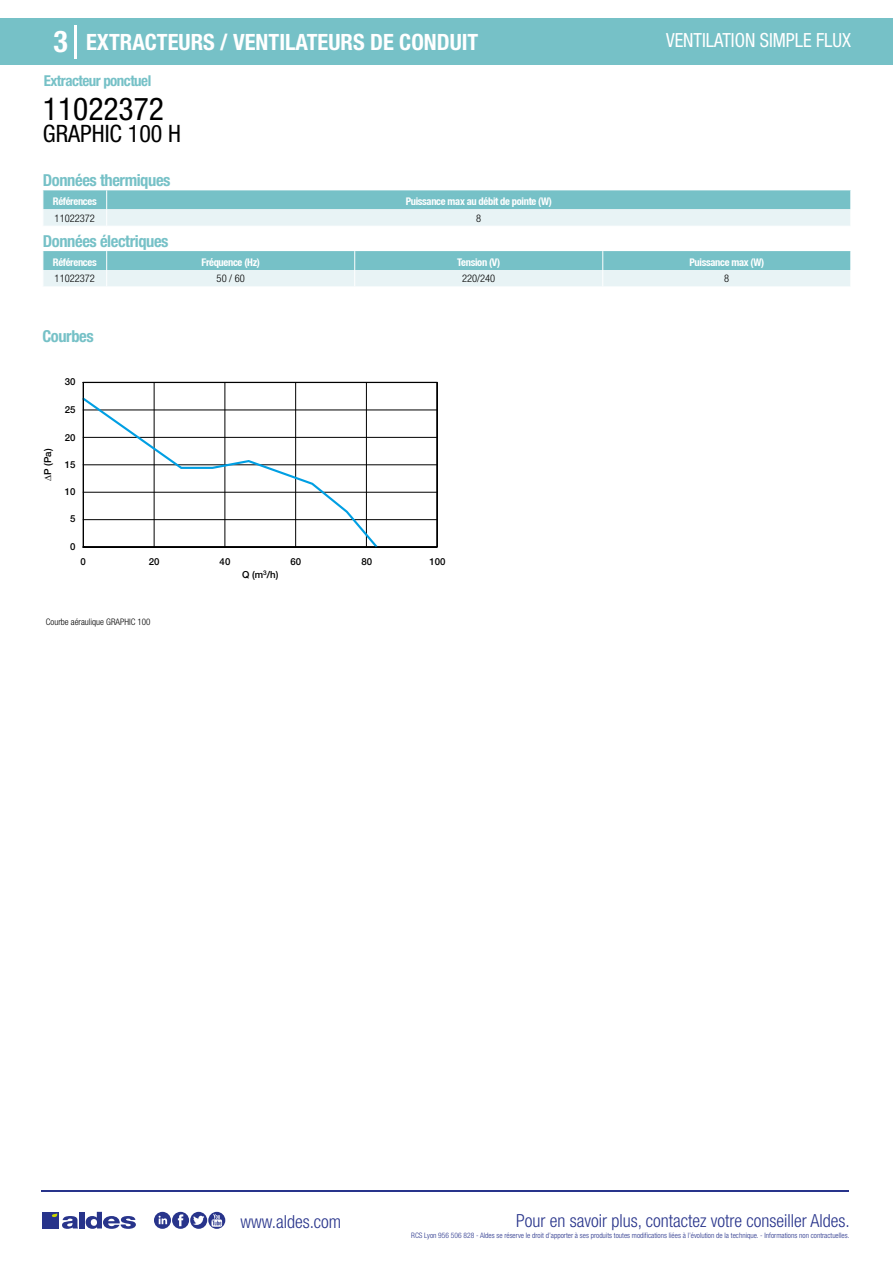
<style>
.page{position:relative;width:893px;height:1263px;background:#fff}
.page>*{position:absolute;margin:0;border:0;box-sizing:border-box;transform-origin:0 0}
.t1{font:condensed 31.5px "Helvetica Neue LT Std";color:#000}
.t2{font:700 condensed 30px "Helvetica Neue LT Std";color:#fff}
.t3{font:condensed 24px "Helvetica Neue LT Std";color:#000}
.t4{font:700 condensed 22.5px "Helvetica Neue LT Std";color:#fff}
.t5{font:condensed 19.5px "Helvetica Neue LT Std";color:#fff;scale:.95 1}
.t6{font:300 condensed 18px "Helvetica Neue";color:#28348b}
.t7{font:700 condensed 16.5px "Helvetica Neue LT Std";letter-spacing:-.025em;color:#76c1c7}
.t8{font:700 condensed 15px "Helvetica Neue LT Std";letter-spacing:-.035em;color:#76c1c7}
.t9{font:700 condensed 10.5px "Helvetica Neue";letter-spacing:-.03em;color:#fff}
.t10{font:300 condensed 10.5px "Helvetica Neue";color:#000}
.t11{font:500 9.6px "Helvetica Neue LT Std";color:#000}
.t12{font:300 condensed 9px "Helvetica Neue";color:#000}
.t13{font:300 condensed 7.5px "Helvetica Neue";color:#28348b}
</style>
<div class="page">
<div style="left:0;top:18px;width:893px;height:46px;background:#76c1c7"></div>
<hr style="left:74px;top:25px;width:2px;height:33px;background:#fff">
<hr style="left:41px;top:1190px;width:808px;height:1px;background:#28348b">
<svg style="left:154px;top:1212px;width:71px;height:17px"></svg>
<div style="left:42px;top:1212px;width:17px;height:16px;background:#28348b"></div>
<div style="left:79px;top:1212px;width:5px;height:16px;background:#28348b"></div>
<svg style="left:86px;top:1212px;width:50px;height:17px"></svg>
<svg style="left:52px;top:1213px;width:26px;height:16px"></svg>
<svg style="left:43px;top:190px;width:808px;height:36px;background:#add9dd"></svg>
<svg style="left:43px;top:251px;width:808px;height:35px;background:#aad8dc"></svg>
<hr style="left:154px;top:382px;width:1px;height:165px;background:#000">
<hr style="left:225px;top:382px;width:1px;height:165px;background:#000">
<hr style="left:295px;top:382px;width:1px;height:165px;background:#000">
<hr style="left:366px;top:382px;width:1px;height:165px;background:#000">
<hr style="left:83px;top:519px;width:354px;height:1px;background:#000">
<hr style="left:83px;top:492px;width:354px;height:1px;background:#000">
<hr style="left:83px;top:464px;width:354px;height:1px;background:#000">
<hr style="left:83px;top:437px;width:354px;height:1px;background:#000">
<hr style="left:83px;top:410px;width:354px;height:1px;background:#000">
<svg style="left:82px;top:395px;width:298px;height:153px"></svg>
<div style="left:83px;top:382px;width:355px;height:166px;border:1px solid #000"></div>
<h2 class="t2" style="left:54px;top:24px;width:16px">3</h2>
<h3 class="t4" style="left:86px;top:28px;width:394px">EXTRACTEURS / VENTILATEURS DE CONDUIT</h3>
<h3 class="t5" style="left:666px;top:29px;width:196px">VENTILATION SIMPLE FLUX</h3>
<h3 class="t8" style="left:44px;top:71px;width:109px">Extracteur ponctuel</h3>
<h1 class="t1" style="left:43px;top:91px;width:122px">11022372</h1>
<h3 class="t3" style="left:43px;top:120px;width:140px">GRAPHIC 100 H</h3>
<h3 class="t7" style="left:43px;top:170px;width:129px">Données thermiques</h3>
<h3 class="t9" style="left:53px;top:195px;width:45px">Références</h3>
<h3 class="t9" style="left:406px;top:195px;width:148px">Puissance max au débit de pointe (W)</h3>
<h3 class="t10" style="left:55px;top:212px;width:42px">11022372</h3>
<h3 class="t10" style="left:476px;top:212px;width:7px">8</h3>
<h3 class="t7" style="left:43px;top:231px;width:127px">Données électriques</h3>
<h3 class="t9" style="left:53px;top:255px;width:45px">Références</h3>
<h3 class="t9" style="left:201px;top:255px;width:60px">Fréquence (Hz)</h3>
<h3 class="t9" style="left:457px;top:255px;width:44px">Tension (V)</h3>
<h3 class="t9" style="left:689px;top:255px;width:76px">Puissance max (W)</h3>
<h3 class="t10" style="left:55px;top:273px;width:42px">11022372</h3>
<h3 class="t10" style="left:217px;top:273px;width:30px">50 / 60</h3>
<h3 class="t10" style="left:462px;top:273px;width:35px">220/240</h3>
<h3 class="t10" style="left:724px;top:273px;width:7px">8</h3>
<h3 class="t7" style="left:43px;top:326px;width:53px">Courbes</h3>
<p class="t11" style="left:65px;top:376px;width:12px">30</p>
<p class="t11" style="left:65px;top:403px;width:12px">25</p>
<p class="t11" style="left:42px;top:475px;width:28px;rotate:-90deg">P (Pa)</p>
<p class="t11" style="left:65px;top:431px;width:12px">20</p>
<p class="t11" style="left:65px;top:459px;width:12px">15</p>
<p class="t11" style="left:65px;top:486px;width:12px">10</p>
<p class="t11" style="left:70px;top:513px;width:7px">5</p>
<p class="t11" style="left:70px;top:541px;width:7px">0</p>
<p class="t11" style="left:81px;top:556px;width:7px">0</p>
<p class="t11" style="left:149px;top:556px;width:12px">20</p>
<p class="t11" style="left:220px;top:556px;width:12px">40</p>
<p class="t11" style="left:290px;top:556px;width:12px">60</p>
<p class="t11" style="left:361px;top:556px;width:12px">80</p>
<p class="t11" style="left:429px;top:556px;width:18px">100</p>
<p class="t11" style="left:242px;top:569px;width:38px">Q (m<sup>3</sup>/h)</p>
<p class="t12" style="left:46px;top:616px;width:106px">Courbe aéraulique GRAPHIC 100</p>
<h3 class="t6" style="left:240px;top:1211px;width:102px">www.aldes.com</h3>
<h3 class="t6" style="left:516px;top:1211px;width:335px">Pour en savoir plus, contactez votre conseiller Aldes.</h3>
<p class="t13" style="left:411px;top:1230px;width:440px">RCS Lyon 956 506 828 - Aldes se réserve le droit d’apporter à ses produits toutes modifications liées à l’évolution de la technique. - Informations non contractuelles.</p>
</div>
